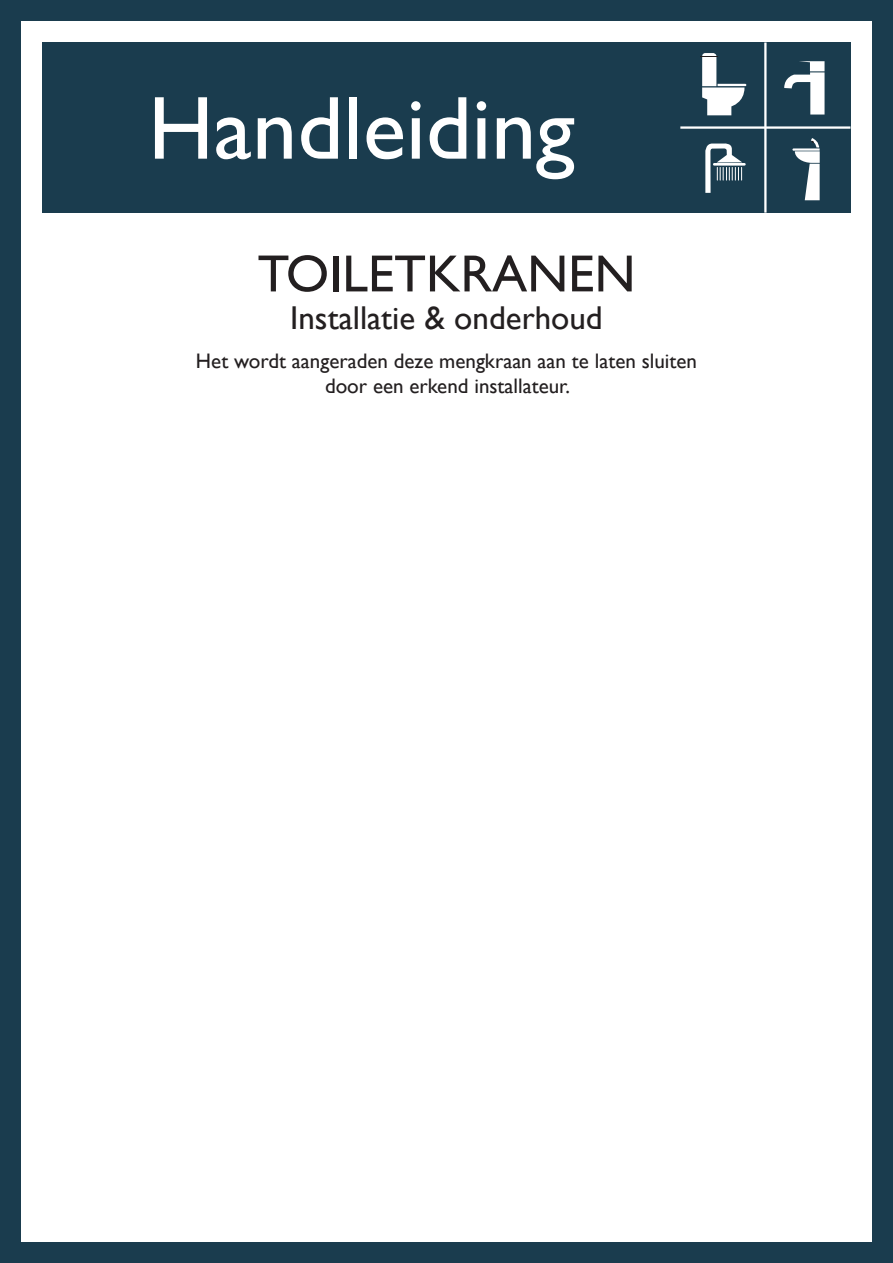
<style>
.page{position:relative;width:893px;height:1263px;background:#1a3c4e}
.page>*{position:absolute;margin:0;border:0;box-sizing:border-box;transform-origin:0 0}
.t1{font:90px "Gill Sans";color:#fff}
.t2{font:52.5px "Gill Sans";color:#231f20}
.t3{font:33px "Gill Sans";color:#231f20}
.t4{font:21px "Gill Sans";color:#231f20}
</style>
<div class="page">
<div style="left:21px;top:21px;width:851px;height:1221px;background:#fff"></div>
<div style="left:43px;top:43px;width:637px;height:170px;background:#1a3c4e"></div>
<div style="left:680px;top:43px;width:170px;height:170px;background:#1a3c4e"></div>
<svg style="left:701px;top:53px;width:46px;height:62px"></svg>
<hr style="left:680px;top:126px;width:170px;height:3px;background:#fff">
<hr style="left:764px;top:43px;width:2px;height:170px;background:#fff">
<svg style="left:792px;top:138px;width:28px;height:62px"></svg>
<svg style="left:784px;top:61px;width:40px;height:54px"></svg>
<hr style="left:714px;top:163px;width:30px;height:3px;background:#fff">
<svg style="left:705px;top:143px;width:37px;height:50px"></svg>
<p class="t1" style="left:148px;top:75px;width:428px">Handleiding</p>
<p class="t2" style="left:258px;top:243px;width:379px">TOILETKRANEN</p>
<p class="t3" style="left:290px;top:298px;width:314px">Installatie &amp; onderhoud</p>
<p class="t4" style="left:196px;top:349px;width:503px">Het wordt aangeraden deze mengkraan aan te laten sluiten</p>
<p class="t4" style="left:325px;top:374px;width:247px">door een erkend installateur.</p>
</div>
